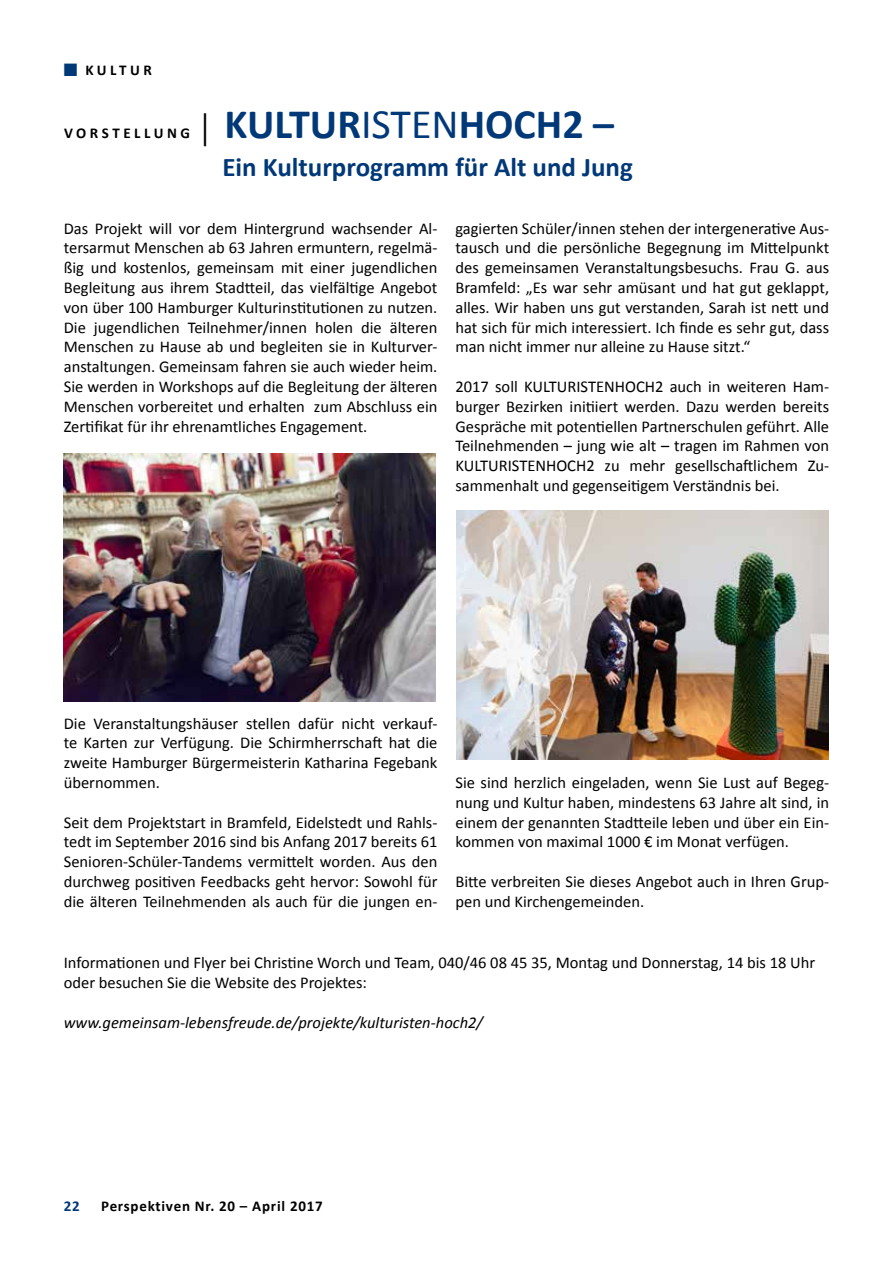
<style>
.page{position:relative;width:893px;height:1263px;background:#fff}
.page>*{position:absolute;margin:0;border:0;box-sizing:border-box;transform-origin:0 0}
.t1{font:700 42px "Calibri";color:#003878}
.t2{font:700 27px "Calibri";color:#003878}
.t3{font:18px "Zapf Dingbats ITC";color:#003878}
.t4{font:16.5px/19.8px "Calibri";color:#000;text-align:justify}
.t5{font:italic 16.5px "Calibri";color:#000}
.t6{font:700 15px "Calibri";letter-spacing:.05em;color:#000}
.t7{font:700 15px "Calibri";color:#003878}
.s1{font-size:15px;color:#000}
.s2{font-family:"Minion Pro";font-weight:400;font-size:33px;color:#000}
.s3{font-weight:400}
</style>
<div class="page">
<img style="left:64px;top:453px;width:372px;height:248px">
<img style="left:456px;top:510px;width:372px;height:249px">
<p class="t3" style="left:64px;top:62px;width:15px">■</p>
<p class="t6" style="left:85px;top:60px;width:68px">KULTUR</p>
<h1 class="t1" style="left:64px;top:97px;width:551px"><span class="s1">V O R S T E L L U N G</span> <span class="s2">|</span> KULTUR<span class="s3">ISTEN</span>HOCH2 –</h1>
<h2 class="t2" style="left:222px;top:150px;width:412px">Ein Kulturprogramm für Alt und Jung</h2>
<p class="t4" style="left:64px;top:218px;width:375px">Das Projekt will vor dem Hintergrund wachsender Al&shy;tersarmut Menschen ab 63 Jahren ermuntern, regelmä&shy;ßig und kostenlos, gemeinsam mit einer jugendlichen Begleitung aus ihrem Stadtteil, das vielfältige Angebot von über 100 Hamburger Kulturinstitutionen zu nutzen.<br>Die jugendlichen Teilnehmer/innen holen die älteren Menschen zu Hause ab und begleiten sie in Kulturver&shy;anstaltungen. Gemeinsam fahren sie auch wieder heim.<br>Sie werden in Workshops auf die Begleitung der älteren Menschen vorbereitet und erhalten zum Abschluss ein Zertifikat für ihr ehrenamtliches Engagement.</p>
<p class="t4" style="left:455px;top:218px;width:375px">gagierten Schüler/innen stehen der intergenerative Aus&shy;tausch und die persönliche Begegnung im Mittelpunkt des gemeinsamen Veranstaltungsbesuchs. Frau G. aus Bramfeld: „Es war sehr amüsant und hat gut geklappt, alles. Wir haben uns gut verstanden, Sarah ist nett und hat sich für mich interessiert. Ich finde es sehr gut, dass man nicht immer nur alleine zu Hause sitzt.“</p>
<p class="t4" style="left:455px;top:377px;width:375px">2017 soll KULTURISTENHOCH2 auch in weiteren Ham&shy;burger Bezirken initiiert werden. Dazu werden bereits Gespräche mit potentiellen Partnerschulen geführt. Alle Teilnehmenden – jung wie alt – tragen im Rahmen von KULTURISTENHOCH2 zu mehr gesellschaftlichem Zu&shy;sammenhalt und gegenseitigem Verständnis bei.</p>
<p class="t4" style="left:64px;top:713px;width:375px">Die Veranstaltungshäuser stellen dafür nicht verkauf&shy;te Karten zur Verfügung. Die Schirmherrschaft hat die zweite Hamburger Bürgermeisterin Katharina Fegebank übernommen.</p>
<p class="t4" style="left:64px;top:812px;width:375px">Seit dem Projektstart in Bramfeld, Eidelstedt und Rahls&shy;tedt im September 2016 sind bis Anfang 2017 bereits 61<br>Senioren-Schüler-Tandems vermittelt worden. Aus den durchweg positiven Feedbacks geht hervor: Sowohl für die älteren Teilnehmenden als auch für die jungen en-</p>
<p class="t4" style="left:455px;top:773px;width:375px">Sie sind herzlich eingeladen, wenn Sie Lust auf Begeg&shy;nung und Kultur haben, mindestens 63 Jahre alt sind, in einem der genannten Stadtteile leben und über ein Ein&shy;kommen von maximal 1000 € im Monat verfügen.</p>
<p class="t4" style="left:455px;top:872px;width:375px">Bitte verbreiten Sie dieses Angebot auch in Ihren Grup&shy;pen und Kirchengemeinden.</p>
<p class="t4" style="left:64px;top:953px;width:753px">Informationen und Flyer bei Christine Worch und Team, 040/46 08 45 35, Montag und Donnerstag, 14 bis 18 Uhr oder besuchen Sie die Website des Projektes:</p>
<p class="t5" style="left:64px;top:1011px;width:421px">www.gemeinsam-lebensfreude.de/projekte/kulturisten-hoch2/</p>
<p class="t7" style="left:64px;top:1196px;width:17px">22</p>
<p class="t6" style="left:101px;top:1196px;width:223px">Perspektiven Nr. 20 – April 2017</p>
</div>
